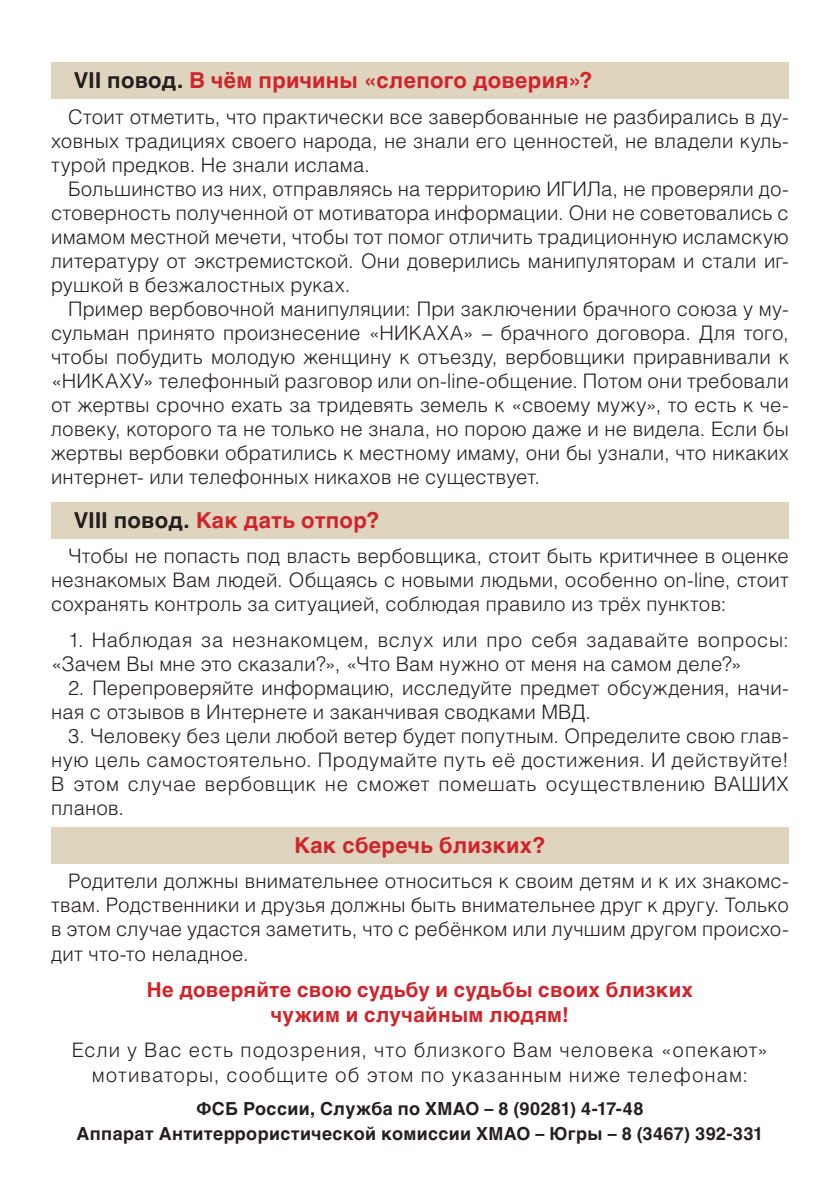
<style>
.page{position:relative;width:840px;height:1191px;background:#fff}
.page>*{position:absolute;margin:0;border:0;box-sizing:border-box;transform-origin:0 0}
.t1{font:700 22px "Helvetica Cyrillic";letter-spacing:.01em;color:#d1232a}
.t2{font:700 20.6px/24.8px "Helvetica Cyrillic";letter-spacing:.015em;color:#d1232a;text-align:center}
.t3{font:300 20px/24.2px "Helios";letter-spacing:.015em;color:#231f20;text-align:justify}
.t4{font:300 20px/24.8px "Helios";letter-spacing:.05em;color:#231f20;text-align:center}
.t5{font:700 18px/24.8px "Helvetica Cyrillic";letter-spacing:.02em;color:#231f20;text-align:center}
.s1{color:#231f20}
</style>
<div class="page">
<div style="left:51px;top:62px;width:737px;height:37px;background:#dfd5bf"></div>
<div style="left:51px;top:502px;width:737px;height:37px;background:#dfd5bf"></div>
<div style="left:51px;top:826px;width:737px;height:37px;background:#dfd5bf"></div>
<p class="t1" style="left:74px;top:68px;width:520px"><span class="s1">VII повод.</span> В чём причины «слепого доверия»?</p>
<p class="t3" style="left:51px;top:104px;width:738px;text-indent:17px">Стоит отметить, что практически все завербованные не разбирались в ду&shy;ховных традициях своего народа, не знали его ценностей, не владели куль&shy;турой предков. Не знали ислама.</p>
<p class="t3" style="left:51px;top:176px;width:738px;text-indent:17px">Большинство из них, отправляясь на территорию ИГИЛа, не проверяли до&shy;стоверность полученной от мотиватора информации. Они не советовались с имамом местной мечети, чтобы тот помог отличить традиционную исламскую литературу от экстремистской. Они доверились манипуляторам и стали иг&shy;рушкой в безжалостных руках.</p>
<p class="t3" style="left:51px;top:296px;width:739px;text-indent:17px">Пример вербовочной манипуляции: При заключении брачного союза у му&shy;сульман принято произнесение «НИКАХА» – брачного договора. Для того, чтобы побудить молодую женщину к отъезду, вербовщики приравнивали к «НИКАХУ» телефонный разговор или on-line-общение. Потом они требовали от жертвы срочно ехать за тридевять земель к «своему мужу», то есть к че&shy;ловеку, которого та не только не знала, но порою даже и не видела. Если бы жертвы вербовки обратились к местному имаму, они бы узнали, что никаких интернет- или телефонных никахов не существует.</p>
<p class="t1" style="left:74px;top:507px;width:307px"><span class="s1">VIII повод.</span> Как дать отпор?</p>
<p class="t3" style="left:51px;top:544px;width:738px;text-indent:17px">Чтобы не попасть под власть вербовщика, стоит быть критичнее в оценке незнакомых Вам людей. Общаясь с новыми людьми, особенно on-line, стоит сохранять контроль за ситуацией, соблюдая правило из трёх пунктов:</p>
<p class="t3" style="left:51px;top:627px;width:738px;text-indent:17px">1. Наблюдая за незнакомцем, вслух или про себя задавайте вопросы: «Зачем Вы мне это сказали?», «Что Вам нужно от меня на самом деле?»</p>
<p class="t3" style="left:51px;top:675px;width:738px;text-indent:17px">2. Перепроверяйте информацию, исследуйте предмет обсуждения, начи&shy;ная с отзывов в Интернете и заканчивая сводками МВД.</p>
<p class="t3" style="left:51px;top:723px;width:739px;text-indent:17px">3. Человеку без цели любой ветер будет попутным. Определите свою глав&shy;ную цель самостоятельно. Продумайте путь её достижения. И действуйте!<br>В этом случае вербовщик не сможет помешать осуществлению ВАШИХ планов.</p>
<p class="t1" style="left:294px;top:832px;width:253px">Как сберечь близких?</p>
<p class="t3" style="left:51px;top:869px;width:739px;text-indent:17px">Родители должны внимательнее относиться к своим детям и к их знакомс&shy;твам. Родственники и друзья должны быть внимательнее друг к другу. Только в этом случае удастся заметить, что с ребёнком или лучшим другом происхо&shy;дит что-то неладное.</p>
<p class="t2" style="left:147px;top:977px;width:547px">Не доверяйте свою судьбу и судьбы своих близких чужим и случайным людям!</p>
<p class="t4" style="left:72px;top:1037px;width:697px">Если у Вас есть подозрения, что близкого Вам человека «опекают» мотиваторы, сообщите об этом по указанным ниже телефонам:</p>
<p class="t5" style="left:77px;top:1096px;width:687px">ФСБ России, Служба по ХМАО – 8 (90281) 4-17-48<br>Аппарат Антитеррористической комиссии ХМАО – Югры – 8 (3467) 392-331</p>
</div>
